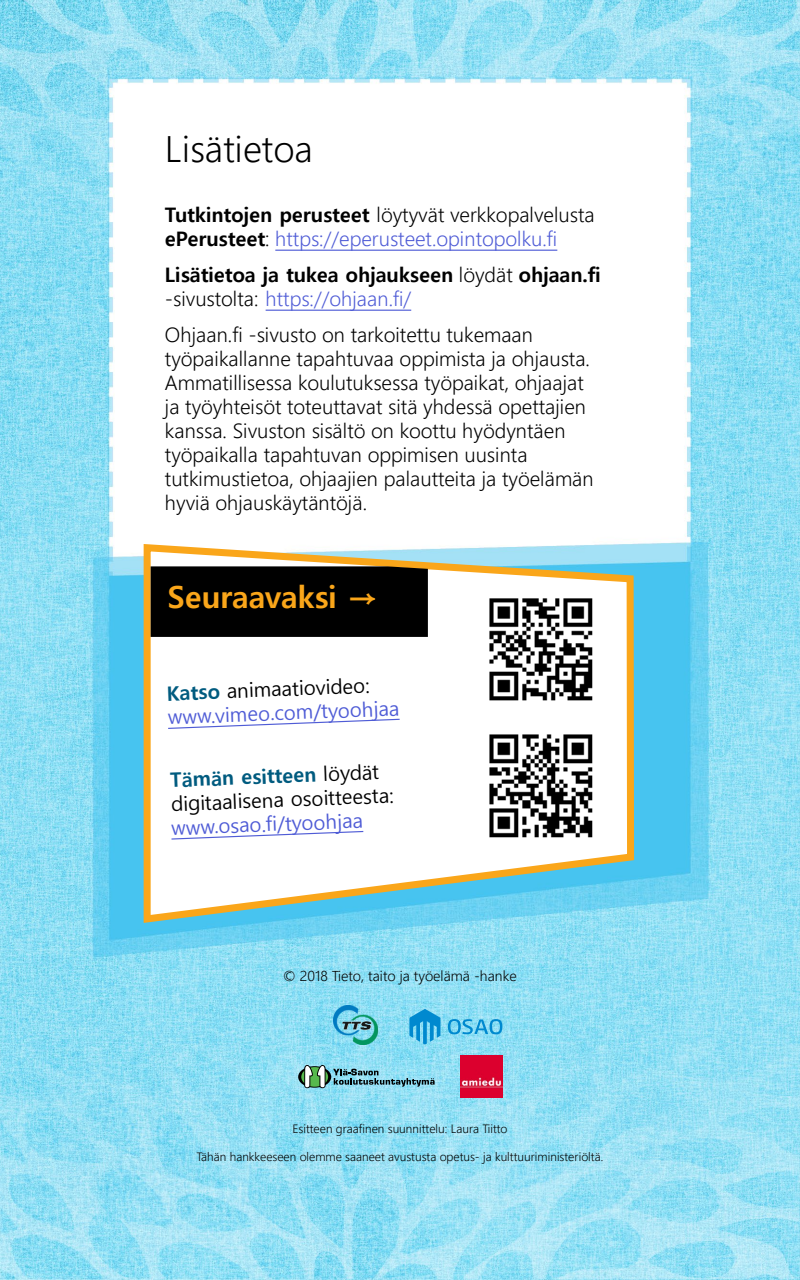
<style>
.page{position:relative;width:800px;height:1280px;background:#fff}
.page>*{position:absolute;margin:0;border:0;box-sizing:border-box;transform-origin:0 0}
.t1{font:300 36px "Malgun Gothic";color:#000}
.t2{font:700 30.4px "Malgun Gothic";color:#faa61a}
.t3{font:300 20px/24px "Malgun Gothic";color:#000}
.t4{font:300 20px/24px "Malgun Gothic";color:#4f5cd6}
.t5{font:700 20px/24px "Malgun Gothic";color:#000}
.t6{font:20px/24.1px "Malgun Gothic";color:#4f5cd6}
.t7{font:20px/23.9px "Malgun Gothic";color:#000}
.t8{font:300 14px "Malgun Gothic";color:#000}
.t9{font:300 11.8px "Malgun Gothic";color:#000}
.s1{font-weight:700;color:#000}
.s2{color:#000}
.s3{font-weight:300}
.s4{font-weight:300;color:#4f5cd6}
.s5{font-weight:700;color:#005b7f}
</style>
<div class="page">
<img style="left:0;top:0;width:800px;height:1280px">
<hr style="left:275px;top:250px;width:282px;height:1px;background:#4f5cd6">
<hr style="left:266px;top:310px;width:145px;height:1px;background:#4f5cd6">
<svg style="left:139px;top:540px;width:499px;height:387px"></svg>
<svg style="left:167px;top:718px;width:234px;height:12px"></svg>
<svg style="left:170px;top:830px;width:195px;height:10px"></svg>
<div style="left:151px;top:566px;width:277px;height:71px;background:#000"></div>
<img style="left:474px;top:582px;width:136px;height:273px">
<img style="left:460px;top:1056px;width:42px;height:42px">
<svg style="left:448px;top:1019px;width:54px;height:15px"></svg>
<svg style="left:409px;top:1009px;width:31px;height:36px"></svg>
<svg style="left:333px;top:1069px;width:102px;height:18px;background:#6ea8b8"></svg>
<svg style="left:298px;top:1066px;width:33px;height:22px"></svg>
<svg style="left:301px;top:1067px;width:27px;height:20px"></svg>
<svg style="left:304px;top:1065px;width:22px;height:24px"></svg>
<img style="left:333px;top:1005px;width:50px;height:40px">
<h1 class="t1" style="left:165px;top:128px;width:150px">Lisätietoa</h1>
<p class="t4" style="left:165px;top:203px;width:431px"><span class="s1">Tutkintojen perusteet</span> <span class="s2">löytyvät verkkopalvelusta </span><span class="s1">ePerusteet</span><span class="s2">:</span> https://eperusteet.opintopolku.fi</p>
<p class="t5" style="left:165px;top:263px;width:437px">Lisätietoa ja tukea ohjaukseen <span class="s3">löydät</span> ohjaan.fi <span class="s3">-sivustolta:</span> <span class="s4">https://ohjaan.fi/</span></p>
<p class="t3" style="left:165px;top:323px;width:430px">Ohjaan.fi -sivusto on tarkoitettu tukemaan työpaikallanne tapahtuvaa oppimista ja ohjausta.<br>Ammatillisessa koulutuksessa työpaikat, ohjaajat ja työyhteisöt toteuttavat sitä yhdessä opettajien kanssa. Sivuston sisältö on koottu hyödyntäen työpaikalla tapahtuvan oppimisen uusinta tutkimustietoa, ohjaajien palautteita ja työelämän hyviä ohjauskäytäntöjä.</p>
<h2 class="t2" style="left:168px;top:579px;width:212px">Seuraavaksi →</h2>
<p class="t6" style="left:166px;top:681px;width:233px;rotate:-2deg"><span class="s5">Katso</span> <span class="s2">animaatiovideo: </span>www.vimeo.com/tyoohjaa</p>
<p class="t7" style="left:170px;top:768px;width:224px;rotate:-2deg"><span class="s5">Tämän esitteen</span> löydät digitaalisena osoitteesta:</p>
<p class="t6" style="left:171px;top:816px;width:193px;rotate:-2deg">www.osao.fi/tyoohjaa</p>
<p class="t8" style="left:283px;top:967px;width:235px">© 2018 Tieto, taito ja työelämä -hanke</p>
<p class="t9" style="left:293px;top:1121px;width:216px">Esitteen graafinen suunnittelu: Laura Tiitto</p>
<p class="t9" style="left:197px;top:1150px;width:408px">Tähän hankkeeseen olemme saaneet avustusta opetus- ja kulttuuriministeriöltä.</p>
</div>
